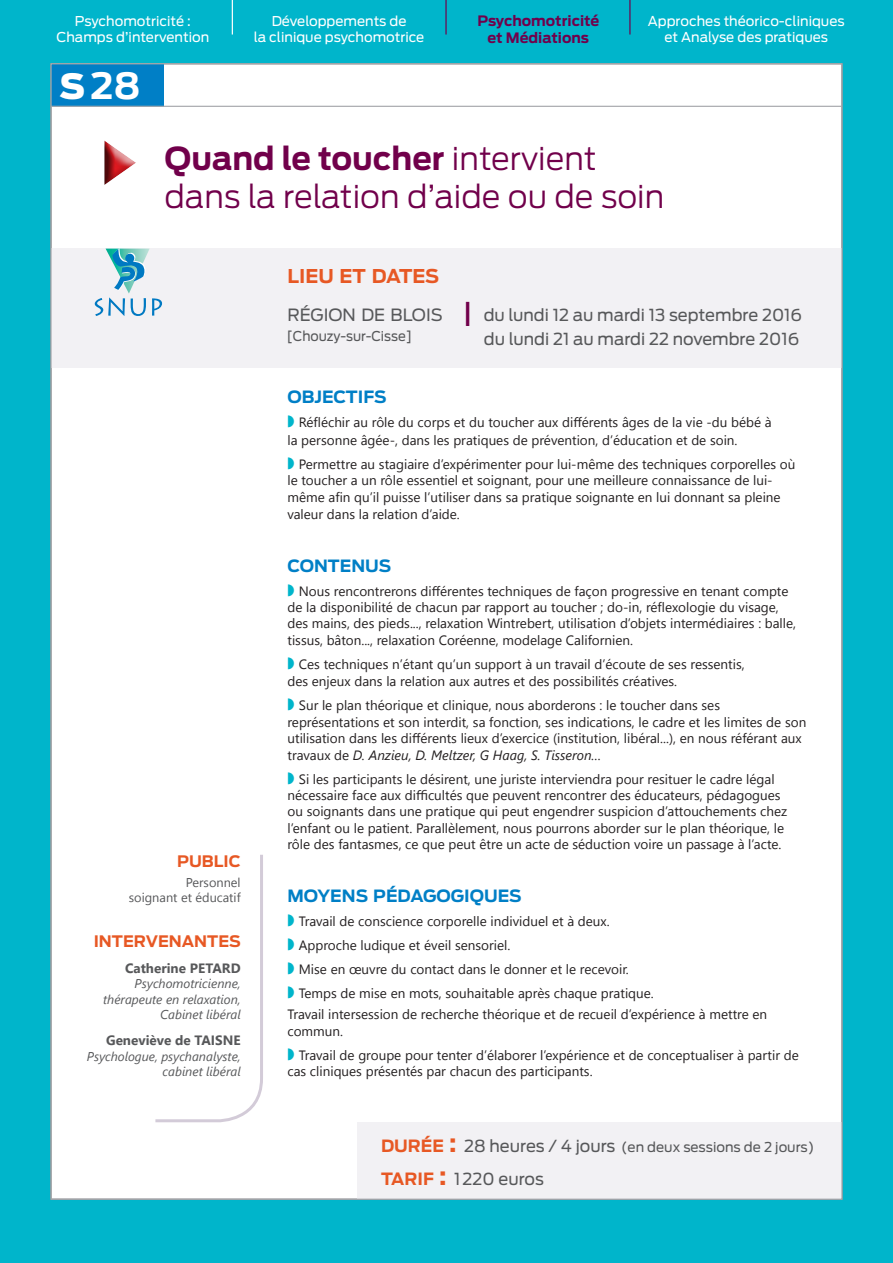
<style>
.page{position:relative;width:893px;height:1263px;background:#00b5cb}
.page>*{position:absolute;margin:0;border:0;box-sizing:border-box;transform-origin:0 0}
.t1{font:700 36px "Antenna";color:#fff}
.t2{font:300 31.5px/37.8px "Antenna";color:#71004b}
.t3{font:700 18.9px "Antenna";color:#e75824}
.t4{font:700 16.8px "Antenna";color:#007fc6}
.t5{font:16.5px/24px "Antenna";color:#57585a;text-align:right}
.t6{font:700 15.75px "Antenna";color:#e75824}
.t7{font:700 14.25px/17.1px "Antenna";color:#71004b;text-align:center}
.t8{font:13.5px/16.5px "Segoe UI";color:#231f20}
.t9{font:13.5px/16.2px "Antenna";color:#fff;text-align:center}
.t10{font:13.5px "Antenna";color:#57585a}
.t11{font:700 13.5px "Segoe UI";color:#57585a}
.t12{font:13.5px "Antenna";color:#57585a;scale:.96 1}
.t13{font:italic 12.75px/15.3px "Segoe UI";color:#57585a;text-align:right}
.t14{font:12.75px/15.3px "Segoe UI";color:#57585a;text-align:right}
.s1{font-size:45px}
.s2{font-weight:700}
.s3{font-size:16.8px}
.s4{font-size:32.55px;color:#71004b}
.s5{font-style:inherit}
.s6{font-style:italic}
.s7{font-weight:700;font-size:16.8px;color:#e75824}
.s8{font-weight:700;font-size:24px;color:#e75824}
.s9{font-size:16.5px}
</style>
<div class="page">
<div style="left:50px;top:63px;width:792px;height:1137px;background:#fff"></div>
<div style="left:51px;top:64px;width:112px;height:42px;background:#007fc6"></div>
<hr style="left:51px;top:106px;width:791px;height:1px;background:#a8a9ad">
<div style="left:103px;top:140px;width:30px;height:46px;background:#231f20;opacity:.75"></div>
<div style="left:51px;top:249px;width:791px;height:119px;background:#f2f1f4"></div>
<div style="left:357px;top:1123px;width:485px;height:76px;background:#f2f1f4"></div>
<svg style="left:95px;top:248px;width:67px;height:68px"></svg>
<svg style="left:155px;top:854px;width:108px;height:269px"></svg>
<hr style="left:232px;top:0;width:1px;height:35px;background:#fff">
<hr style="left:445px;top:0;width:2px;height:35px;background:#71004b">
<hr style="left:629px;top:0;width:1px;height:35px;background:#71004b">
<p class="t7" style="left:477px;top:13px;width:123px">Psychomotricité et Médiations</p>
<p class="t9" style="left:57px;top:13px;width:154px">Psychomotricité :<br>Champs d’intervention</p>
<p class="t9" style="left:254px;top:13px;width:172px">Développements de<br>la clinique psychomotrice</p>
<p class="t9" style="left:648px;top:13px;width:198px">Approches théorico-cliniques et Analyse des pratiques</p>
<h1 class="t1" style="left:60px;top:64px;width:82px"><span class="s1">s</span>28</h1>
<h2 class="t2" style="left:165px;top:140px;width:501px"><span class="s2">Quand le toucher</span> intervient dans la relation d’aide ou de soin</h2>
<h3 class="t3" style="left:287px;top:265px;width:153px">LIEU ET DATES</h3>
<p class="t5" style="left:287px;top:303px;width:516px"><span class="s3">RÉGION DE BLOIS</span> <span class="s4">I</span> du lundi 12 au mardi 13 septembre 2016 du lundi 21 au mardi 22 novembre 2016</p>
<p class="t12" style="left:287px;top:328px;width:132px"><span class="s5">[</span>Chouzy-sur-Cisse<span class="s5">]</span></p>
<p class="t4" style="left:287px;top:387px;width:101px">OBJECTIFS</p>
<p class="t8" style="left:287px;top:413px;width:486px;line-height:18px;text-indent:11px">Réfléchir au rôle du corps et du toucher aux différents âges de la vie -du bébé à la personne âgée-, dans les pratiques de prévention, d’éducation et de soin.</p>
<p class="t8" style="left:287px;top:456px;width:509px;text-indent:11px">Permettre au stagiaire d’expérimenter pour lui-même des techniques corporelles où le toucher a un rôle essentiel et soignant, pour une meilleure connaissance de lui&shy;même afin qu’il puisse l’utiliser dans sa pratique soignante en lui donnant sa pleine valeur dans la relation d’aide.</p>
<p class="t6" style="left:177px;top:852px;width:65px">PUBLIC</p>
<p class="t14" style="left:129px;top:874px;width:113px">Personnel<br>soignant et éducatif</p>
<p class="t6" style="left:94px;top:931px;width:148px">INTERVENANTES</p>
<p class="t11" style="left:125px;top:958px;width:117px">Catherine PETARD</p>
<p class="t13" style="left:103px;top:976px;width:139px">Psychomotricienne, thérapeute en relaxation,<br>Cabinet libéral</p>
<p class="t11" style="left:106px;top:1030px;width:136px">Geneviève de TAISNE</p>
<p class="t13" style="left:87px;top:1048px;width:155px">Psychologue, psychanalyste, cabinet libéral</p>
<p class="t4" style="left:287px;top:555px;width:105px">CONTENUS</p>
<p class="t8" style="left:287px;top:582px;width:510px;text-indent:11px">Nous rencontrerons différentes techniques de façon progressive en tenant compte de la disponibilité de chacun par rapport au toucher ; do-in, réflexologie du visage, des mains, des pieds..., relaxation Wintrebert, utilisation d’objets intermédiaires : balle, tissus, bâton..., relaxation Coréenne, modelage Californien.</p>
<p class="t8" style="left:287px;top:655px;width:459px;line-height:17.1px;text-indent:11px">Ces techniques n’étant qu’un support à un travail d’écoute de ses ressentis, des enjeux dans la relation aux autres et des possibilités créatives.</p>
<p class="t8" style="left:287px;top:697px;width:520px;text-indent:11px">Sur le plan théorique et clinique, nous aborderons : le toucher dans ses représentations et son interdit, sa fonction, ses indications, le cadre et les limites de son utilisation dans les différents lieux d’exercice (institution, libéral...), en nous référant aux travaux de <span class="s6">D. Anzieu, D. Meltzer, G Haag, S. Tisseron…</span></p>
<p class="t8" style="left:287px;top:771px;width:501px;text-align:center">Si les participants le désirent, une juriste interviendra pour resituer le cadre légal nécessaire face aux difficultés que peuvent rencontrer des éducateurs, pédagogues ou soignants dans une pratique qui peut engendrer suspicion d’attouchements chez l’enfant ou le patient. Parallèlement, nous pourrons aborder sur le plan théorique, le rôle des fantasmes, ce que peut être un acte de séduction voire un passage à l’acte.</p>
<p class="t4" style="left:287px;top:886px;width:236px">MOYENS PÉDAGOGIQUES</p>
<p class="t8" style="left:299px;top:908px;width:357px;line-height:24px">Travail de conscience corporelle individuel et à deux.<br>Approche ludique et éveil sensoriel.<br>Mise en œuvre du contact dans le donner et le recevoir.<br>Temps de mise en mots, souhaitable après chaque pratique.</p>
<p class="t8" style="left:287px;top:1005px;width:481px;line-height:17.1px">Travail intersession de recherche théorique et de recueil d’expérience à mettre en commun.</p>
<p class="t8" style="left:287px;top:1046px;width:513px;text-indent:11px">Travail de groupe pour tenter d’élaborer l’expérience et de conceptualiser à partir de cas cliniques présentés par chacun des participants.</p>
<p class="t10" style="left:381px;top:1139px;width:435px"><span class="s7">DURÉE</span> <span class="s8">:</span> <span class="s9">28 heures / 4 jours</span> (en deux sessions de 2 jours)</p>
<p class="t5" style="left:381px;top:1167px;width:164px"><span class="s7">TARIF</span> <span class="s8">:</span> 1220 euros</p>
</div>
